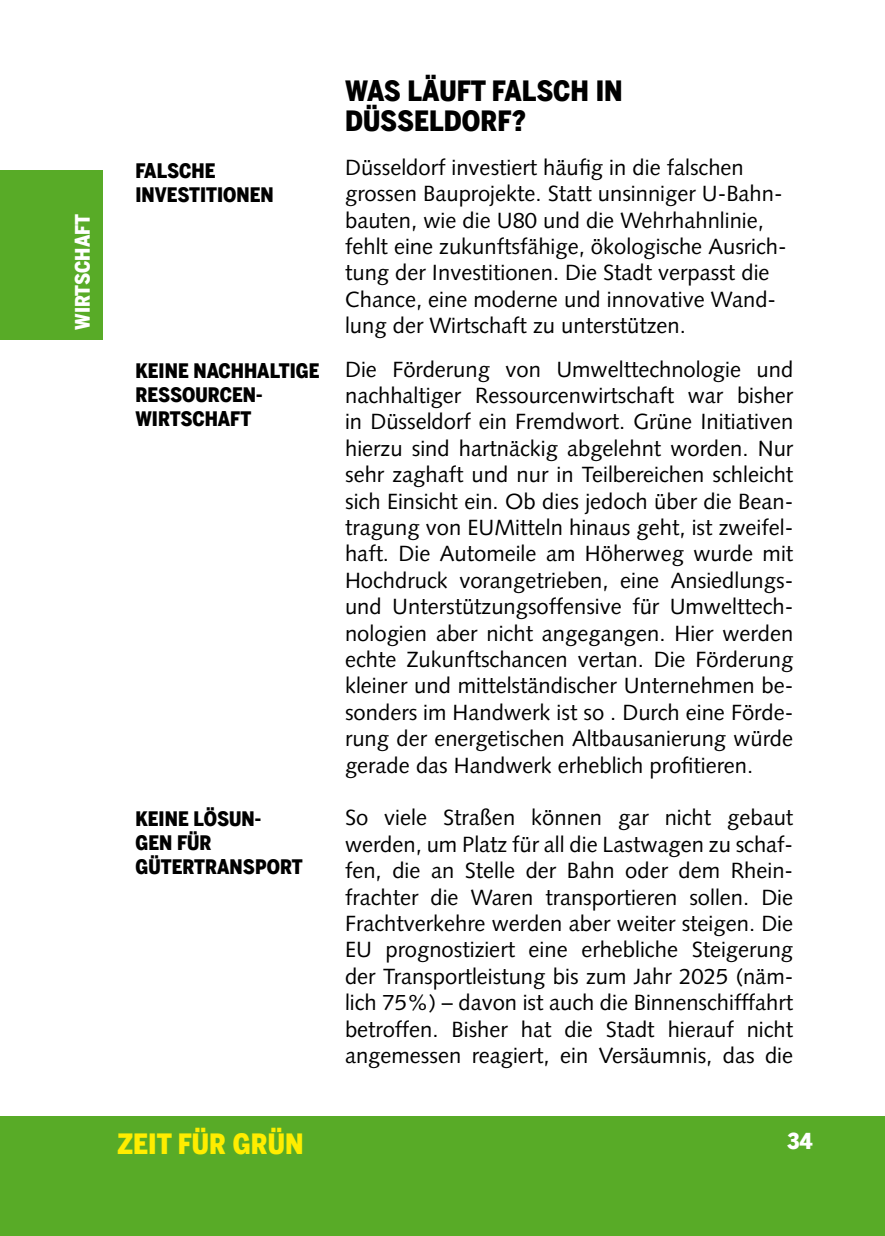
<style>
.page{position:relative;width:885px;height:1236px;background:#fff}
.page>*{position:absolute;margin:0;border:0;box-sizing:border-box;transform-origin:0 0}
.t1{font:900 28px/30px "Benton Sans Cond";color:#000}
.t2{font:900 28px "Benton Sans Cond";color:#ffed00}
.t3{font:22px/26.4px "Syntax";color:#000;text-align:justify}
.t4{font:900 22px "Benton Sans Cond";color:#fff}
.t5{font:900 20px/24px "Benton Sans Cond";color:#000}
.t6{font:900 20px "Benton Sans Cond";color:#fff}
</style>
<div class="page">
<div style="left:0;top:1117px;width:884px;height:119px;background:#58ab27"></div>
<div style="left:0;top:171px;width:103px;height:169px;background:#58ab27"></div>
<p class="t6" style="left:71px;top:330px;width:117px;rotate:-90deg">WIRTSCHAFT</p>
<p class="t5" style="left:135px;top:158px;width:81px">FALSCHE<br>INVESTITI</p>
<p class="t5" style="left:223px;top:182px;width:52px">ONEN</p>
<p class="t5" style="left:135px;top:359px;width:109px">KEINE NACHHA</p>
<p class="t5" style="left:270px;top:359px;width:51px">LTIGE</p>
<p class="t5" style="left:135px;top:383px;width:128px">RESSOURCEN-<br>WIRTSCHAFT</p>
<p class="t5" style="left:135px;top:807px;width:168px">KEINE LÖSUN-<br>GEN FÜR<br>GÜTERTRANSPORT</p>
<p class="t1" style="left:345px;top:76px;width:279px">WAS LÄUFT FALSCH IN<br>DÜSSELDORF?</p>
<p class="t3" style="left:345px;top:154px;width:443px;text-align:left">Düsseldorf investiert häufig in die falschen grossen Bauprojekte. Statt unsinniger U -Bahn&shy;bauten, wie die U80 und die Wehrhahnlinie, fehlt eine zukunftsfähige, ökologische Ausrich&shy;tung der I nvestitionen. Die Stadt verpasst die Chance, eine moderne und innovative Wand&shy;lung der Wirtschaft zu unterstützen.</p>
<p class="t3" style="left:345px;top:356px;width:450px">Die Förderung von U mwelttechnologie und nachhaltiger Ressourcenwirtschaft war bisher in Düsseldorf ein Fremdwort. Grüne I nitiativen hierzu sind hartnäckig abgelehnt worden. N ur sehr zaghaft und nur in Teilbereichen schleicht sich Einsicht ein. Ob dies jedoch über die Bean&shy;tragung von EU Mitteln hinaus geht, ist zweifel&shy;haft. Die Automeile am Höherweg wurde mit Hochdruck vorangetrieben, eine Ansiedlungs&shy;und U nterstützungsoffensive für U mwelttech&shy;nologien aber nicht angegangen. Hier werden echte Zukunftschancen vertan. Die Förderung kleiner und mittelständischer U nternehmen be&shy;sonders im Handwerk ist so . Durch eine Förde&shy;rung der energetischen Altbausanierung würde gerade das Handwerk erheblich profitieren.</p>
<p class="t3" style="left:345px;top:805px;width:449px">So viele Straßen können gar nicht gebaut werden, um Platz für all die Lastwagen zu schaf&shy;fen, die an Stelle der Bahn oder dem Rhein&shy;frachter die Waren transportieren sollen. Die Frachtverkehre werden aber weiter steigen. Die EU</p>
<p class="t3" style="left:345px;top:937px;width:449px;text-indent:41px">prognostiziert eine erhebliche Steigerung der Transportleistung bis zum Jahr 2025 (näm&shy;lich 75%) – davon ist auch die Binnenschifffahrt betroffen. Bisher hat die Stadt hierauf nicht angemessen reagiert, ein Versäumnis, das die</p>
<p class="t2" style="left:117px;top:1127px;width:184px">ZEIT FÜR GRÜN</p>
<p class="t4" style="left:787px;top:1128px;width:27px">34</p>
</div>
